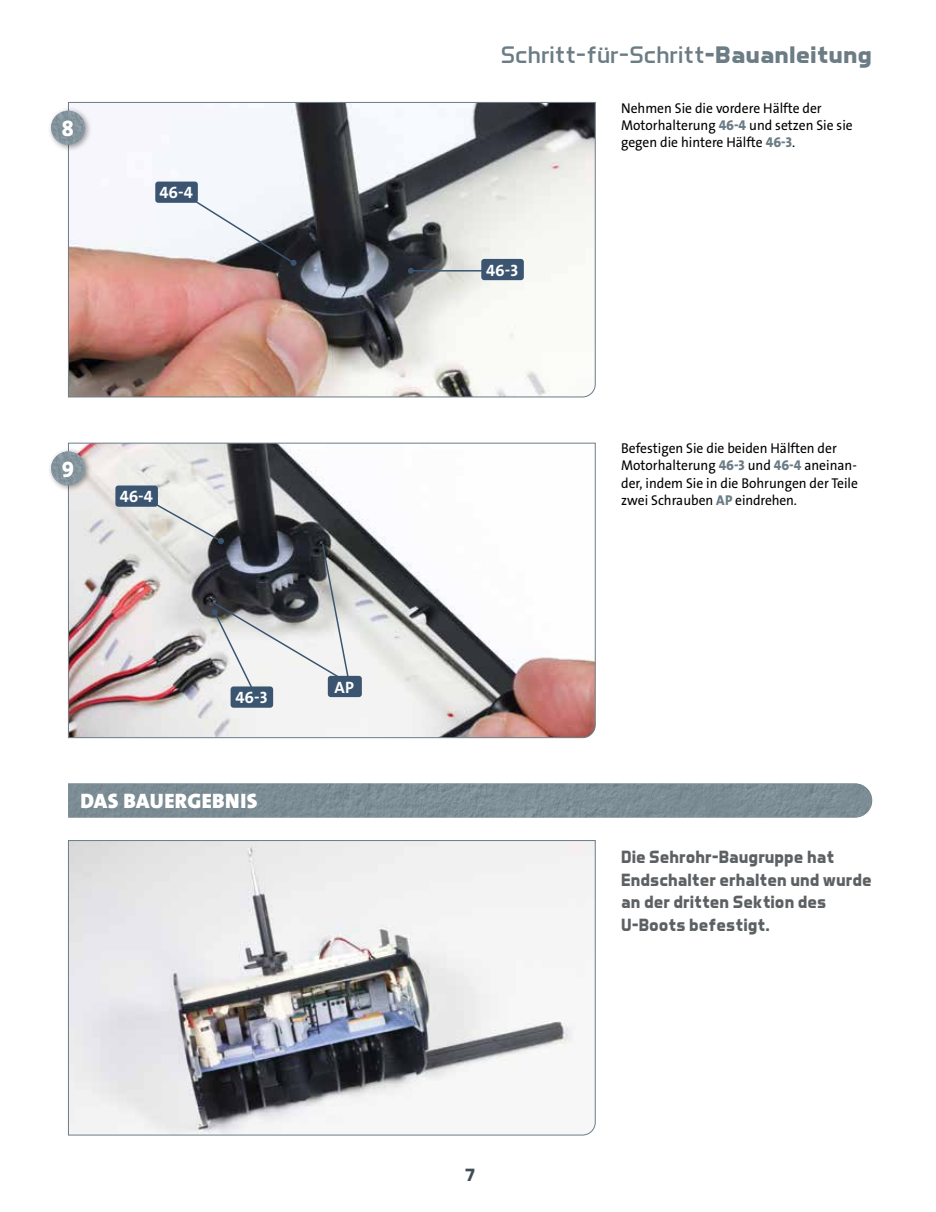
<style>
.page{position:relative;width:936px;height:1212px;background:#fff}
.page>*{position:absolute;margin:0;border:0;box-sizing:border-box;transform-origin:0 0}
.t1{font:24.3px "Aero Matics";color:#6b7c85;scale:1.11 1}
.t2{font:800 22.5px "The Sans Os F";color:#fff;scale:.95 1}
.t3{font:900 21px "The Sans Os F";letter-spacing:.02em;color:#fff}
.t4{font:700 18px/22.6px "Aero Matics";color:#5c6062}
.t5{font:700 18px "Aero Matics";color:#3f4e55}
.t6{font:700 16.5px "The Sans Os F";letter-spacing:-.005em;color:#fff}
.t7{font:14.25px/17.1px "The Sans Os F";color:#000;scale:.95 1}
.s1{font-weight:700}
.s2{font-weight:800;color:#6b7c85}
</style>
<div class="page">
<svg style="left:68px;top:840px;width:528px;height:296px"></svg>
<svg style="left:68px;top:102px;width:528px;height:296px"></svg>
<svg style="left:68px;top:442px;width:528px;height:296px"></svg>
<img style="left:68px;top:783px;width:804px;height:34px">
<div style="left:47px;top:106px;width:45px;height:46px;background:#000;opacity:.4"></div>
<img style="left:51px;top:111px;width:34px;height:34px;border-radius:17px">
<div style="left:47px;top:447px;width:45px;height:46px;background:#000;opacity:.4"></div>
<img style="left:51px;top:451px;width:34px;height:34px;border-radius:17px">
<svg style="left:176px;top:188px;width:120px;height:78px"></svg>
<div style="left:155px;top:182px;width:43px;height:21px;background:#3b5571;border-radius:3px"></div>
<div style="left:115px;top:485px;width:43px;height:22px;background:#3b5571;border-radius:3px"></div>
<div style="left:230px;top:686px;width:43px;height:22px;background:#3b5571;border-radius:3px"></div>
<hr style="left:411px;top:270px;width:90px;height:2px;background:#3b5571">
<svg style="left:408px;top:268px;width:6px;height:6px"></svg>
<div style="left:481px;top:259px;width:43px;height:21px;background:#3b5571;border-radius:3px"></div>
<div style="left:328px;top:676px;width:34px;height:21px;background:#3b5571;border-radius:3px"></div>
<svg style="left:136px;top:492px;width:214px;height:207px"></svg>
<h2 class="t2" style="left:62px;top:114px;width:14px">8</h2>
<p class="t6" style="left:160px;top:182px;width:35px">46-4</p>
<h2 class="t2" style="left:62px;top:455px;width:15px">9</h2>
<p class="t6" style="left:120px;top:486px;width:35px">46-4</p>
<p class="t6" style="left:235px;top:687px;width:33px">46-3</p>
<h3 class="t3" style="left:80px;top:788px;width:178px">DAS BAUERGEBNIS</h3>
<p class="t6" style="left:334px;top:676px;width:21px">AP</p>
<h1 class="t1" style="left:501px;top:40px;width:336px">Schritt-für-Schritt<span class="s1">-Bauanleitung</span></h1>
<p class="t6" style="left:486px;top:259px;width:33px">46-3</p>
<p class="t7" style="left:621px;top:99px;width:245px">Nehmen Sie die vordere Hälfte der<br>Motorhalterung <span class="s2">46-4</span> und setzen Sie sie gegen die hintere Hälfte <span class="s2">46-3</span>.</p>
<p class="t7" style="left:621px;top:440px;width:251px">Befestigen Sie die beiden Hälften der Motorhalterung <span class="s2">46-3</span> und <span class="s2">46-4</span> aneinan&shy;der, indem Sie in die Bohrungen der Teile zwei Schrauben <span class="s2">AP</span> eindrehen.</p>
<p class="t5" style="left:465px;top:1164px;width:12px">7</p>
<p class="t4" style="left:621px;top:845px;width:252px">Die Sehrohr-Baugruppe hat<br>Endschalter erhalten und wurde an der dritten Sektion des<br>U-Boots befestigt.</p>
</div>
